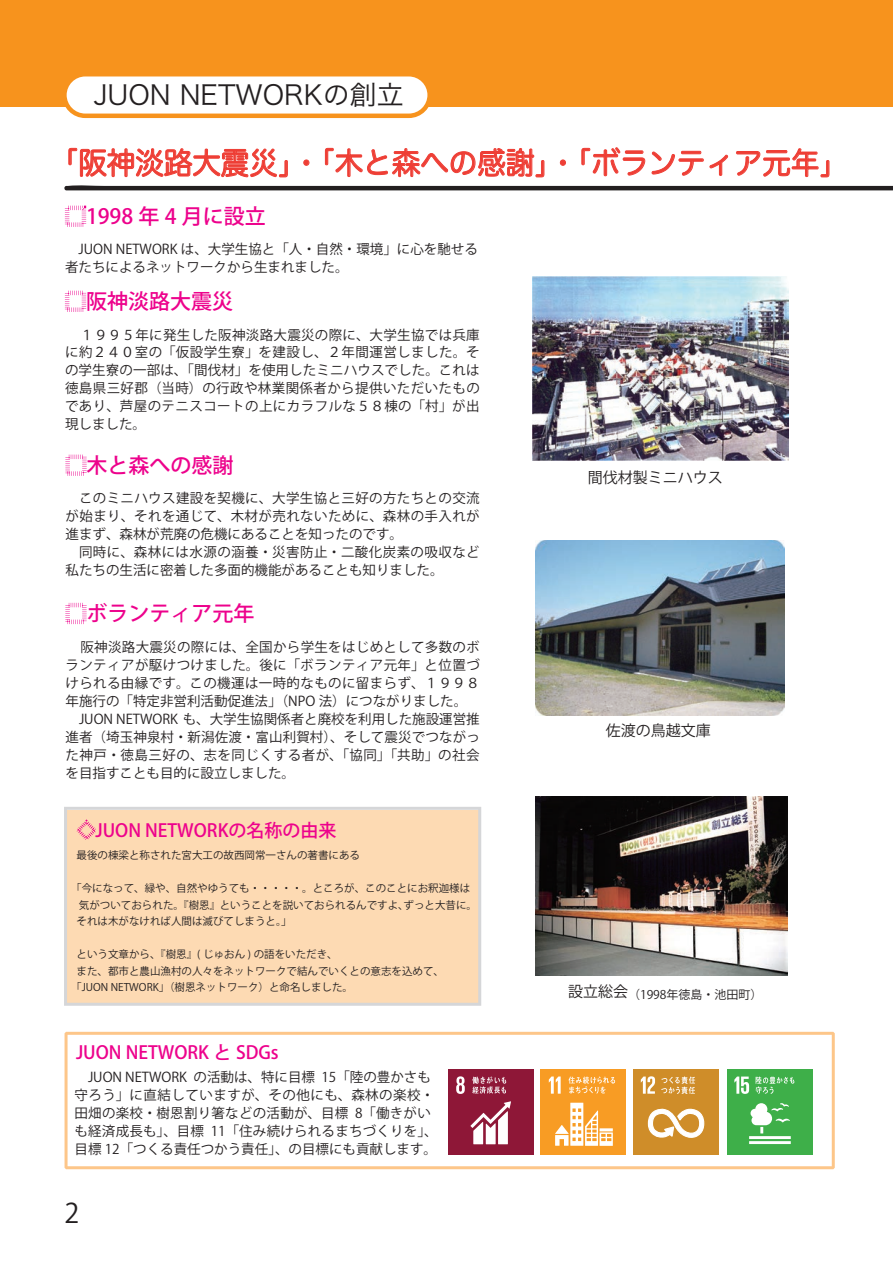
<style>
.page{position:relative;width:893px;height:1263px;background:#fff}
.page>*{position:absolute;margin:0;border:0;box-sizing:border-box;transform-origin:0 0}
.t1{font:30px "Hira Maru Pro N W4";color:#ee3e35;scale:.95 1}
.t2{font:27px "Hira Kaku Pro N W3";color:#231f20}
.t3{font:27px "Koz Go Pro";color:#231f20}
.t4{font:500 21px "Koz Go Pro";color:#ed028c}
.t5{font:500 18px "Koz Go Pro";color:#ed028c}
.t6{font:15px "Koz Go Pro";color:#231f20}
.t7{font:13.5px/17.9px "Koz Go Pro";letter-spacing:.02em;color:#231f20}
.t8{font:13.5px/18px "Koz Go Pro";color:#231f20}
.t9{font:12px "Koz Go Pro";color:#231f20}
.t10{font:10.5px/16.5px "Koz Go Pro";color:#231f20}
</style>
<div class="page">
<div style="left:0;top:0;width:893px;height:106px;background:#f7931d"></div>
<div style="left:64px;top:74px;width:366px;height:42px;background:#fff;border-radius:21px"></div>
<div style="left:62px;top:72px;width:370px;height:46px;border:4px solid #f7931d;border-radius:21px"></div>
<div style="left:64px;top:807px;width:417px;height:199px;background:#fddab3"></div>
<svg style="left:73px;top:817px;width:27px;height:26px"></svg>
<svg style="left:64px;top:147px;width:829px;height:44px"></svg>
<img style="left:533px;top:276px;width:255px;height:185px">
<img style="left:536px;top:540px;width:248px;height:176px">
<img style="left:536px;top:796px;width:251px;height:179px">
<svg style="left:65px;top:1032px;width:770px;height:137px"></svg>
<div style="left:448px;top:1069px;width:85px;height:85px;background:#8e1737"></div>
<svg style="left:470px;top:1101px;width:41px;height:43px"></svg>
<svg style="left:456px;top:1076px;width:9px;height:18px"></svg>
<svg style="left:472px;top:1076px;width:34px;height:18px"></svg>
<div style="left:541px;top:1069px;width:85px;height:85px;background:#f89c24"></div>
<svg style="left:555px;top:1103px;width:58px;height:43px"></svg>
<svg style="left:549px;top:1076px;width:12px;height:18px"></svg>
<svg style="left:568px;top:1076px;width:47px;height:17px"></svg>
<div style="left:634px;top:1069px;width:85px;height:85px;background:#cf8d29"></div>
<svg style="left:647px;top:1108px;width:58px;height:30px"></svg>
<svg style="left:641px;top:1076px;width:14px;height:18px"></svg>
<svg style="left:661px;top:1076px;width:34px;height:18px"></svg>
<div style="left:728px;top:1069px;width:85px;height:85px;background:#3eaf49"></div>
<svg style="left:749px;top:1103px;width:42px;height:41px"></svg>
<svg style="left:734px;top:1076px;width:15px;height:18px"></svg>
<svg style="left:756px;top:1076px;width:38px;height:18px"></svg>
<h2 class="t2" style="left:94px;top:71px;width:312px">JUON NETWORKの創立</h2>
<h1 class="t1" style="left:50px;top:137px;width:842px">「阪神淡路大震災」・「木と森への感謝」・「ボランティア元年」</h1>
<h3 class="t4" style="left:86px;top:203px;width:181px">1998 年 4 月に設立</h3>
<p class="t8" style="left:65px;top:241px;width:414px">　JUON NETWORK は、大学生協と「人・自然・環境」に心を馳せる者たちによるネットワークから生まれました。</p>
<h3 class="t4" style="left:86px;top:288px;width:148px">阪神淡路大震災</h3>
<p class="t7" style="left:65px;top:327px;width:416px;text-align:justify;text-indent:15px">１９９５年に発生した阪神淡路大震災の際に、大学生協では兵庫に約２４０室の「仮設学生寮」を建設し、２年間運営しました。その学生寮の一部は、「間伐材」を使用したミニハウスでした。これは徳島県三好郡（当時）の行政や林業関係者から提供いただいたものであり、芦屋のテニスコートの上にカラフルな５８棟の「村」が出現しました。</p>
<h3 class="t4" style="left:87px;top:452px;width:148px">木と森への感謝</h3>
<p class="t7" style="left:66px;top:490px;width:416px">　このミニハウス建設を契機に、大学生協と三好の方たちとの交流が始まり、それを通じて、木材が売れないために、森林の手入れが進まず、森林が荒廃の危機にあることを知ったのです。<br>　同時に、森林には水源の涵養・災害防止・二酸化炭素の吸収など私たちの生活に密着した多面的機能があることも知りました。　</p>
<h3 class="t4" style="left:87px;top:600px;width:169px">ボランティア元年</h3>
<p class="t7" style="left:66px;top:639px;width:416px;text-indent:15px">阪神淡路大震災の際には、全国から学生をはじめとして多数のボランティアが駆けつけました。後に「ボランティア元年」と位置づけられる由縁です。この機運は一時的なものに留まらず、１９９８年施行の「特定非営利活動促進法」（NPO 法）につながりました。　JUON NETWORK も、大学生協関係者と廃校を利用した施設運営推進者（埼玉神泉村・新潟佐渡・富山利賀村）、そして震災でつながった神戸・徳島三好の、志を同じくする者が、「協同」「共助」の社会を目指すことも目的に設立しました。</p>
<p class="t6" style="left:588px;top:467px;width:136px">間伐材製ミニハウス</p>
<p class="t6" style="left:606px;top:721px;width:106px">佐渡の鳥越文庫</p>
<h3 class="t5" style="left:96px;top:819px;width:243px">JUON NETWORKの名称の由来</h3>
<p class="t10" style="left:77px;top:847px;width:285px">最後の棟梁と称された宮大工の故西岡常一さんの著書にある</p>
<p class="t10" style="left:77px;top:880px;width:402px;text-indent:-5px">「今になって、緑や、自然やゆうても・・・・・。ところが、このことにお釈迦様は気がついておられた。『樹恩』ということを説いておられるんですよ、ずっと大昔に。それは木がなければ人間は滅びてしまうと。」</p>
<p class="t10" style="left:77px;top:946px;width:263px">という文章から、『樹恩』( じゅおん ) の語をいただき、</p>
<p class="t10" style="left:77px;top:963px;width:369px">また、都市と農山漁村の人々をネットワークで結んでいくとの意志を込めて、</p>
<p class="t10" style="left:71px;top:979px;width:283px">「JUON NETWORK」（樹恩ネットワーク）と命名しました。</p>
<h3 class="t5" style="left:76px;top:1041px;width:204px">JUON NETWORK と SDGs</h3>
<p class="t7" style="left:75px;top:1068px;width:365px">　JUON NETWORK の活動は、特に目標 15「陸の豊かさも守ろう」に直結していますが、その他にも、森林の楽校・田畑の楽校・樹恩割り箸などの活動が、目標 8「働きがいも経済成長も」、目標 11「住み続けられるまちづくりを」、目標 12「つくる責任つかう責任」、の目標にも貢献します。</p>
<h2 class="t3" style="left:65px;top:1195px;width:16px">2</h2>
<p class="t9" style="left:568px;top:987px;width:196px"><sup>設立総会</sup>（1998年徳島・池田町）</p>
</div>
